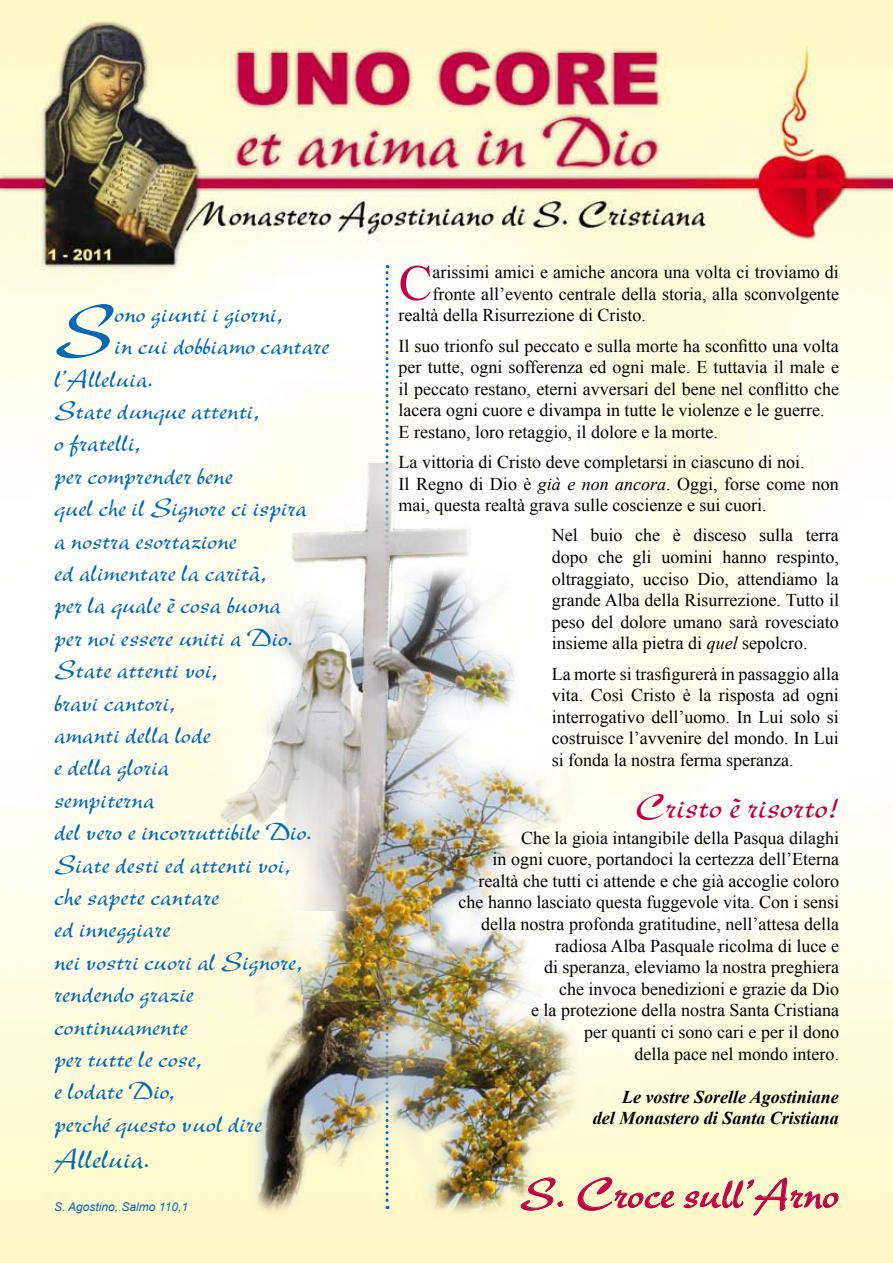
<style>
.page{position:relative;width:893px;height:1263px;background:#fff}
.page>*{position:absolute;margin:0;border:0;box-sizing:border-box;transform-origin:0 0}
.t1{font:75.75px "New Berolina";color:#006ab2}
.t2{font:50.55px "Times New Roman";color:#c10044}
.t3{font:45px "New Berolina";color:#c10044}
.t4{font:36px "New Berolina";color:#c10044}
.t5{font:30px "New Berolina";color:#006ab2}
.t6{font:27px "New Berolina";color:#006ab2}
.t7{font:18px/21.6px "Times New Roman";color:#000}
.t8{font:italic 700 18px/21.6px "Times New Roman";color:#000;text-align:right}
.t9{font:italic 12px "Arial";color:#006ab2}
.s1{font-style:italic}
</style>
<div class="page">
<img style="left:0;top:0;width:893px;height:1263px">
<svg style="left:585px;top:1177px;width:89px;height:34px;background:#f5d4b7"></svg>
<svg style="left:683px;top:1177px;width:156px;height:39px;background:#f6d8b9"></svg>
<svg style="left:386px;top:265px;width:3px;height:198px"></svg>
<img style="left:248px;top:563px;width:337px;height:654px">
<img style="left:205px;top:463px;width:276px;height:447px">
<h1 class="t1" style="left:54px;top:286px;width:62px">S</h1>
<h3 class="t6" style="left:115px;top:298px;width:170px">ono giunti i giorni,</h3>
<h3 class="t6" style="left:115px;top:330px;width:216px">in cui dobbiamo cantare</h3>
<h3 class="t6" style="left:54px;top:362px;width:102px">l’Alleluia.</h3>
<h3 class="t6" style="left:54px;top:395px;width:207px">State dunque attenti,</h3>
<h3 class="t6" style="left:54px;top:427px;width:89px">o fratelli,</h3>
<h3 class="t6" style="left:54px;top:460px;width:180px">per comprender bene</h3>
<h3 class="t6" style="left:54px;top:492px;width:255px">quel che il Signore ci ispira</h3>
<h3 class="t6" style="left:54px;top:524px;width:185px">a nostra esortazione</h3>
<h3 class="t6" style="left:54px;top:557px;width:214px">ed alimentare la carità,</h3>
<h3 class="t6" style="left:54px;top:589px;width:229px">per la quale è cosa buona</h3>
<h3 class="t6" style="left:54px;top:622px;width:241px">per noi essere uniti a Dio.</h3>
<h3 class="t6" style="left:54px;top:654px;width:166px">State attenti voi,</h3>
<h3 class="t6" style="left:54px;top:686px;width:123px">bravi cantori,</h3>
<h3 class="t6" style="left:54px;top:719px;width:158px">amanti della lode</h3>
<h3 class="t6" style="left:54px;top:751px;width:117px">e della gloria</h3>
<h3 class="t6" style="left:54px;top:784px;width:102px">sempiterna</h3>
<h3 class="t6" style="left:54px;top:816px;width:260px">del vero e incorruttibile Dio.</h3>
<h3 class="t6" style="left:54px;top:848px;width:239px">Siate desti ed attenti voi,</h3>
<h3 class="t6" style="left:54px;top:881px;width:167px">che sapete cantare</h3>
<h3 class="t6" style="left:54px;top:913px;width:118px">ed inneggiare</h3>
<h3 class="t6" style="left:54px;top:946px;width:250px">nei vostri cuori al Signore,</h3>
<h3 class="t6" style="left:54px;top:978px;width:141px">rendendo grazie</h3>
<h3 class="t6" style="left:54px;top:1010px;width:136px">continuamente</h3>
<h3 class="t6" style="left:54px;top:1043px;width:150px">per tutte le cose,</h3>
<h3 class="t6" style="left:54px;top:1075px;width:123px">e lodate Dio,</h3>
<h3 class="t6" style="left:54px;top:1108px;width:210px">perché questo vuol dire</h3>
<h3 class="t5" style="left:54px;top:1141px;width:98px">Alleluia.</h3>
<p class="t9" style="left:54px;top:1200px;width:136px">S. Agostino, Salmo 110,1</p>
<h2 class="t2" style="left:399px;top:254px;width:35px">C</h2>
<p class="t7" style="left:432px;top:261px;width:408px">arissimi amici e amiche ancora una volta ci troviamo di</p>
<p class="t7" style="left:432px;top:283px;width:408px">fronte all’evento centrale della storia, alla sconvolgente</p>
<p class="t7" style="left:399px;top:304px;width:249px">realtà della Risurrezione di Cristo.</p>
<p class="t7" style="left:399px;top:334px;width:442px">Il suo trionfo sul peccato e sulla morte ha sconfitto una volta per tutte, ogni sofferenza ed ogni male. E tuttavia il male e il peccato restano, eterni avversari del bene nel conflitto che lacera ogni cuore e divampa in tutte le violenze e le guerre.<br>E restano, loro retaggio, il dolore e la morte.</p>
<p class="t7" style="left:399px;top:451px;width:442px">La vittoria di Cristo deve completarsi in ciascuno di noi.<br>Il Regno di Dio è <span class="s1">già e non ancora</span>. Oggi, forse come non mai, questa realtà grava sulle coscienze e sui cuori.</p>
<p class="t7" style="left:552px;top:524px;width:289px;text-align:justify">Nel buio che è disceso sulla terra dopo che gli uomini hanno respinto, oltraggiato, ucciso Dio, attendiamo la grande Alba della Risurrezione. Tutto il peso del dolore umano sarà rovesciato insieme alla pietra di <span class="s1">quel</span> sepolcro.</p>
<p class="t7" style="left:552px;top:662px;width:289px;text-align:justify">La morte si trasfigurerà in passaggio alla vita. Così Cristo è la risposta ad ogni interrogativo dell’uomo. In Lui solo si costruisce l’avvenire del mondo. In Lui si fonda la nostra ferma speranza.</p>
<h3 class="t4" style="left:635px;top:785px;width:206px">Cristo è risorto!</h3>
<p class="t7" style="left:459px;top:826px;width:382px;text-align:right">Che la gioia intangibile della Pasqua dilaghi<br>in ogni cuore, portandoci la certezza dell’Eterna realtà che tutti ci attende e che già accoglie coloro che hanno lasciato questa fuggevole vita. Con i sensi della nostra profonda gratitudine, nell’attesa della radiosa Alba Pasquale ricolma di luce e<br>di speranza, eleviamo la nostra preghiera<br>che invoca benedizioni e grazie da Dio<br>e la protezione della nostra Santa Cristiana<br>per quanti ci sono cari e per il dono<br>della pace nel mondo intero.</p>
<p class="t8" style="left:593px;top:1086px;width:248px">Le vostre Sorelle Agostiniane<br>del Monastero di Santa Cristiana</p>
<h3 class="t3" style="left:520px;top:1167px;width:321px">S. Croce sull’Arno</h3>
</div>
